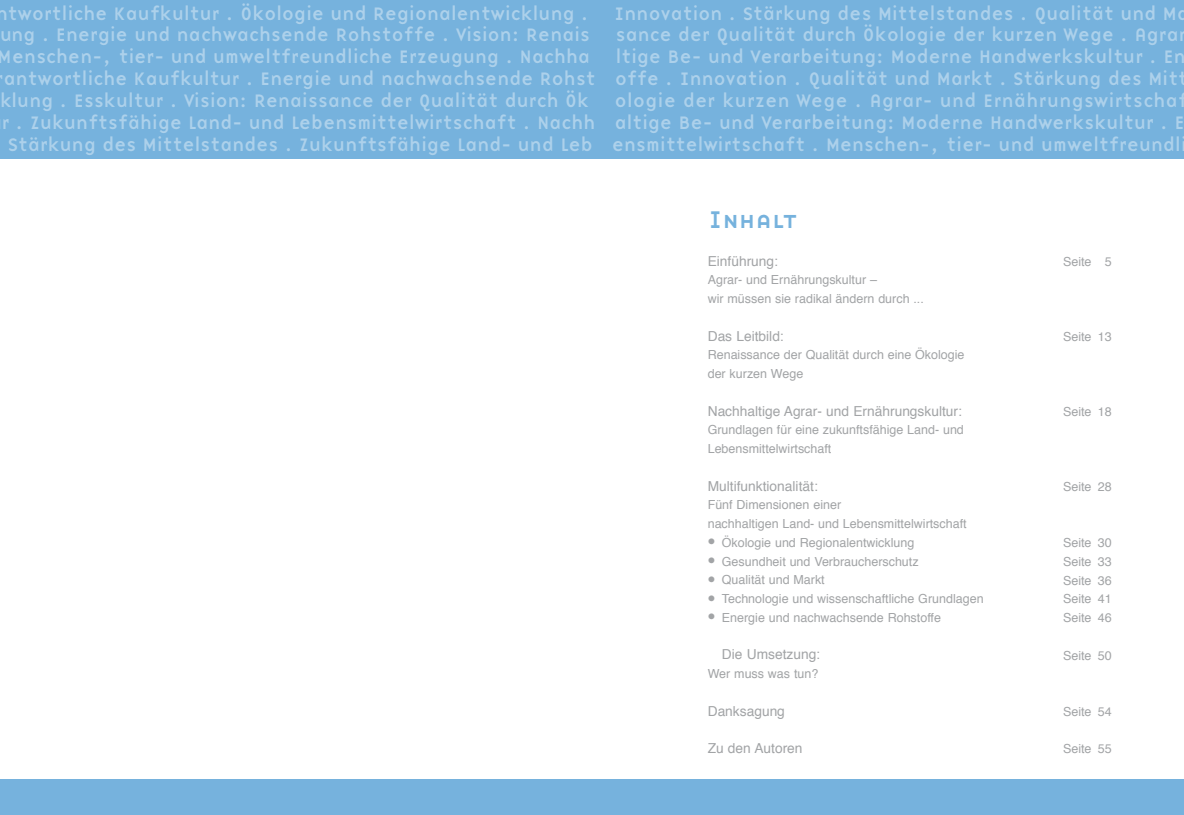
<style>
.page{position:relative;width:1184px;height:815px;background:#fff}
.page>*{position:absolute;margin:0;border:0;box-sizing:border-box;transform-origin:0 0}
.t1{font:25px "Base Nine Small Caps";letter-spacing:-.005em;color:#76b2dd}
.t2{font:18.75px/21.9px "Base Nine";letter-spacing:-.025em;color:#add1eb}
.t3{font:13.75px "Helvetica";color:#a2a4a6}
.t4{font:12.5px/18.8px "Helvetica";color:#a2a4a6}
.t5{font:10px/18.8px "Wingdings";color:#a2a4a6;text-align:justify}
</style>
<div class="page">
<div style="left:0;top:0;width:1183px;height:159px;background:#76b2dd"></div>
<div style="left:0;top:780px;width:1183px;height:35px;background:#76b2dd"></div>
<p class="t2" style="left:-4px;top:2px;width:595px">ntwortliche Kaufkultur . Ökologie und Regionalentwicklung .</p>
<p class="t2" style="left:614px;top:2px;width:576px">Innovation . Stärkung des Mittelstandes . Qualität und Ma</p>
<p class="t2" style="left:-1px;top:24px;width:592px">ung . Energie und nachwachsende Rohstoffe . Vision: Renais</p>
<p class="t2" style="left:615px;top:24px;width:573px">sance der Qualität durch Ökologie der kurzen Wege . Agrar</p>
<p class="t2" style="left:-2px;top:46px;width:594px">Menschen-, tier- und umweltfreundliche Erzeugung . Nachha</p>
<p class="t2" style="left:-4px;top:46px;width:1194px;text-indent:619px">ltige Be- und Verarbeitung: Moderne Handwerkskultur . En rantwortliche Kaufkultur . Energie und nachwachsende Rohst offe . Innovation . Qualität und Markt . Stärkung des Mitt klung . Esskultur . Vision: Renaissance der Qualität durch Ök</p>
<p class="t2" style="left:1px;top:89px;width:1188px;text-align:right">ologie der kurzen Wege . Agrar- und Ernährungswirtschaf<br>r . Zukunftsfähige Land- und Lebensmittelwirtschaft . Nachh altige Be- und Verarbeitung: Moderne Handwerkskultur . E<br>Stärkung des Mittelstandes . Zukunftsfähige Land- und Leb ensmittelwirtschaft . Menschen-, tier- und umweltfreundli</p>
<h1 class="t1" style="left:708px;top:201px;width:90px">Inhalt</h1>
<p class="t3" style="left:707px;top:249px;width:72px">Einführung:</p>
<p class="t4" style="left:707px;top:270px;width:218px">Agrar- und Ernährungskultur –<br>wir müssen sie radikal ändern durch ...</p>
<p class="t3" style="left:707px;top:324px;width:78px">Das Leitbild:</p>
<p class="t4" style="left:707px;top:345px;width:258px">Renaissance der Qualität durch eine Ökologie der kurzen Wege</p>
<p class="t3" style="left:707px;top:399px;width:256px">Nachhaltige Agrar- und Ernährungskultur:</p>
<p class="t4" style="left:707px;top:420px;width:258px">Grundlagen für eine zukunftsfähige Land- und<br>Lebensmittelwirtschaft</p>
<p class="t3" style="left:707px;top:474px;width:112px">Multifunktionalität:</p>
<p class="t4" style="left:707px;top:495px;width:135px">Fünf Dimensionen einer</p>
<p class="t4" style="left:707px;top:514px;width:260px">nachhaltigen Land- und Lebensmittelwirtschaft</p>
<p class="t4" style="left:722px;top:533px;width:194px">Ökologie und Regionalentwicklung</p>
<p class="t4" style="left:722px;top:552px;width:198px">Gesundheit und Verbraucherschutz</p>
<p class="t4" style="left:722px;top:570px;width:104px">Qualität und Markt</p>
<p class="t4" style="left:722px;top:589px;width:263px">Technologie und wissenschaftliche Grundlagen</p>
<p class="t4" style="left:722px;top:608px;width:221px">Energie und nachwachsende Rohstoffe</p>
<p class="t3" style="left:722px;top:643px;width:100px">Die Umsetzung:</p>
<p class="t4" style="left:707px;top:664px;width:112px">Wer muss was tun?</p>
<p class="t3" style="left:707px;top:699px;width:79px">Danksagung</p>
<p class="t3" style="left:707px;top:737px;width:96px">Zu den Autoren</p>
<p class="t5" style="left:707px;top:533px;width:9px">● ● ● ● ●</p>
<p class="t4" style="left:1063px;top:252px;width:50px">Seite 5</p>
<p class="t4" style="left:1063px;top:327px;width:50px">Seite 13</p>
<p class="t4" style="left:1063px;top:402px;width:50px">Seite 18</p>
<p class="t4" style="left:1063px;top:477px;width:50px">Seite 28</p>
<p class="t4" style="left:1063px;top:533px;width:50px;text-align:justify">Seite 30<br>Seite 33<br>Seite 36<br>Seite 41<br>Seite 46</p>
<p class="t4" style="left:1063px;top:646px;width:50px">Seite 50</p>
<p class="t4" style="left:1063px;top:702px;width:50px">Seite 54</p>
<p class="t4" style="left:1063px;top:739px;width:50px">Seite 55</p>
</div>
